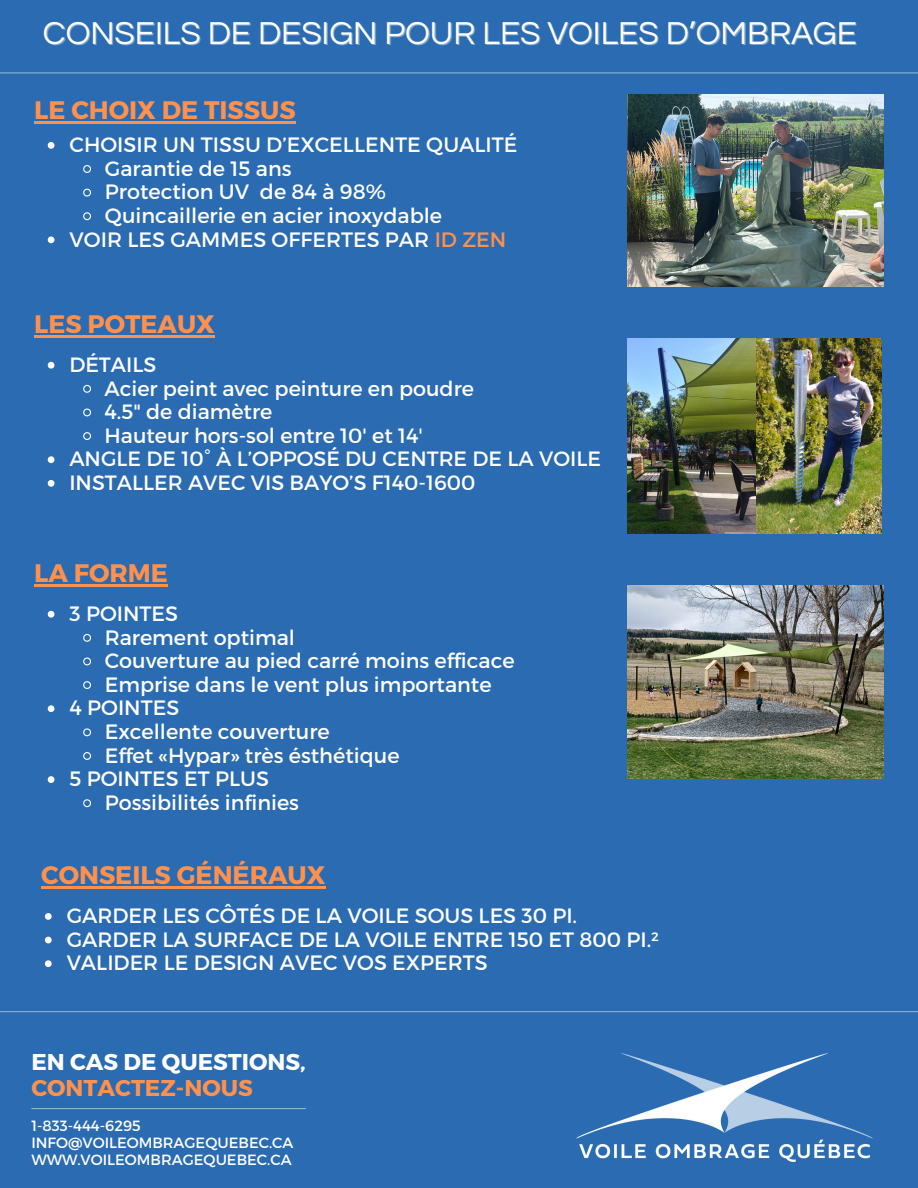
<style>
.page{position:relative;width:918px;height:1188px;background:#2a6bb1}
.page>*{position:absolute;margin:0;border:0;box-sizing:border-box;transform-origin:0 0}
.t1{font:33px "Questrial";color:#fff}
.t2{font:700 25.35px "Montserrat";color:#ff914d}
.t3{font:700 22.8px/25.8px "Montserrat";color:#fff}
.t4{font:20.85px "Montserrat";color:#fff}
.t5{font:20.7px "Montserrat";color:#fff}
.t6{font:14.85px "Montserrat";color:#fff}
.s1{color:#ff914d}
</style>
<div class="page">
<hr style="left:31px;top:1108px;width:275px;height:1px;background:#fff">
<hr style="left:0;top:72px;width:918px;height:1px;background:#fff">
<img style="left:627px;top:95px;width:257px;height:192px">
<img style="left:627px;top:339px;width:255px;height:195px">
<svg style="left:48px;top:362px;width:6px;height:7px"></svg>
<svg style="left:83px;top:384px;width:8px;height:9px"></svg>
<svg style="left:83px;top:408px;width:8px;height:9px"></svg>
<svg style="left:83px;top:432px;width:8px;height:8px"></svg>
<svg style="left:48px;top:456px;width:6px;height:7px"></svg>
<svg style="left:48px;top:480px;width:6px;height:7px"></svg>
<img style="left:627px;top:586px;width:257px;height:192px">
<svg style="left:48px;top:142px;width:6px;height:7px"></svg>
<svg style="left:83px;top:165px;width:8px;height:8px"></svg>
<svg style="left:83px;top:188px;width:8px;height:9px"></svg>
<svg style="left:83px;top:212px;width:8px;height:9px"></svg>
<svg style="left:48px;top:236px;width:6px;height:7px"></svg>
<hr style="left:34px;top:121px;width:262px;height:2px;background:#ff914d">
<hr style="left:34px;top:335px;width:181px;height:2px;background:#ff914d">
<svg style="left:48px;top:611px;width:6px;height:7px"></svg>
<svg style="left:83px;top:633px;width:8px;height:9px"></svg>
<svg style="left:83px;top:657px;width:8px;height:9px"></svg>
<svg style="left:83px;top:681px;width:8px;height:8px"></svg>
<svg style="left:48px;top:705px;width:6px;height:7px"></svg>
<svg style="left:83px;top:728px;width:8px;height:9px"></svg>
<svg style="left:83px;top:752px;width:8px;height:8px"></svg>
<svg style="left:48px;top:776px;width:6px;height:7px"></svg>
<svg style="left:83px;top:799px;width:8px;height:9px"></svg>
<hr style="left:34px;top:584px;width:134px;height:2px;background:#ff914d">
<svg style="left:45px;top:913px;width:7px;height:7px"></svg>
<svg style="left:45px;top:937px;width:7px;height:6px"></svg>
<svg style="left:45px;top:960px;width:7px;height:7px"></svg>
<hr style="left:41px;top:886px;width:284px;height:3px;background:#ff914d">
<hr style="left:0;top:1011px;width:918px;height:1px;background:#fff">
<img style="left:576px;top:1053px;width:297px;height:109px">
<p class="t1" style="left:43px;top:17px;width:815px">CONSEILS DE DESIGN POUR LES VOILES D’OMBRAGE</p>
<p class="t2" style="left:34px;top:93px;width:263px">LE CHOIX DE TISSUS</p>
<p class="t4" style="left:70px;top:131px;width:450px">CHOISIR UN TISSU D’EXCELLENTE QUALITÉ</p>
<p class="t4" style="left:105px;top:155px;width:188px">Garantie de 15 ans</p>
<p class="t4" style="left:105px;top:178px;width:283px">Protection UV de 84 à 98%</p>
<p class="t4" style="left:105px;top:202px;width:339px">Quincaillerie en acier inoxydable</p>
<p class="t4" style="left:70px;top:226px;width:438px">VOIR LES GAMMES OFFERTES PAR <span class="s1">ID ZEN</span></p>
<p class="t2" style="left:34px;top:307px;width:182px">LES POTEAUX</p>
<p class="t5" style="left:69px;top:351px;width:88px">DÉTAILS</p>
<p class="t5" style="left:105px;top:375px;width:371px">Acier peint avec peinture en poudre</p>
<p class="t5" style="left:105px;top:398px;width:169px">4.5" de diamètre</p>
<p class="t5" style="left:105px;top:422px;width:320px">Hauteur hors-sol entre 10' et 14'</p>
<p class="t5" style="left:69px;top:446px;width:533px">ANGLE DE 10° À L’OPPOSÉ DU CENTRE DE LA VOILE</p>
<p class="t5" style="left:69px;top:469px;width:407px">INSTALLER AVEC VIS BAYO’S F140-1600</p>
<p class="t2" style="left:34px;top:556px;width:135px">LA FORME</p>
<p class="t5" style="left:70px;top:600px;width:110px">3 POINTES</p>
<p class="t5" style="left:105px;top:624px;width:192px">Rarement optimal</p>
<p class="t5" style="left:105px;top:647px;width:411px">Couverture au pied carré moins efficace</p>
<p class="t5" style="left:105px;top:671px;width:388px">Emprise dans le vent plus importante</p>
<p class="t5" style="left:70px;top:695px;width:111px">4 POINTES</p>
<p class="t5" style="left:105px;top:718px;width:226px">Excellente couverture</p>
<p class="t5" style="left:105px;top:742px;width:296px">Effet «Hypar» très ésthétique</p>
<p class="t5" style="left:70px;top:766px;width:201px">5 POINTES ET PLUS</p>
<p class="t5" style="left:105px;top:789px;width:196px">Possibilités infinies</p>
<p class="t2" style="left:41px;top:859px;width:286px">CONSEILS GÉNÉRAUX</p>
<p class="t5" style="left:67px;top:902px;width:512px">GARDER LES CÔTÉS DE LA VOILE SOUS LES 30 PI.</p>
<p class="t5" style="left:67px;top:926px;width:594px">GARDER LA SURFACE DE LA VOILE ENTRE 150 ET 800 PI.²</p>
<p class="t5" style="left:67px;top:950px;width:423px">VALIDER LE DESIGN AVEC VOS EXPERTS</p>
<p class="t3" style="left:31px;top:1048px;width:276px">EN CAS DE QUESTIONS,<br><span class="s1">CONTACTEZ-NOUS</span></p>
<p class="t6" style="left:31px;top:1116px;width:111px">1-833-444-6295</p>
<p class="t6" style="left:31px;top:1133px;width:264px">INFO@VOILEOMBRAGEQUEBEC.CA</p>
<p class="t6" style="left:31px;top:1150px;width:262px">WWW.VOILEOMBRAGEQUEBEC.CA</p>
</div>
